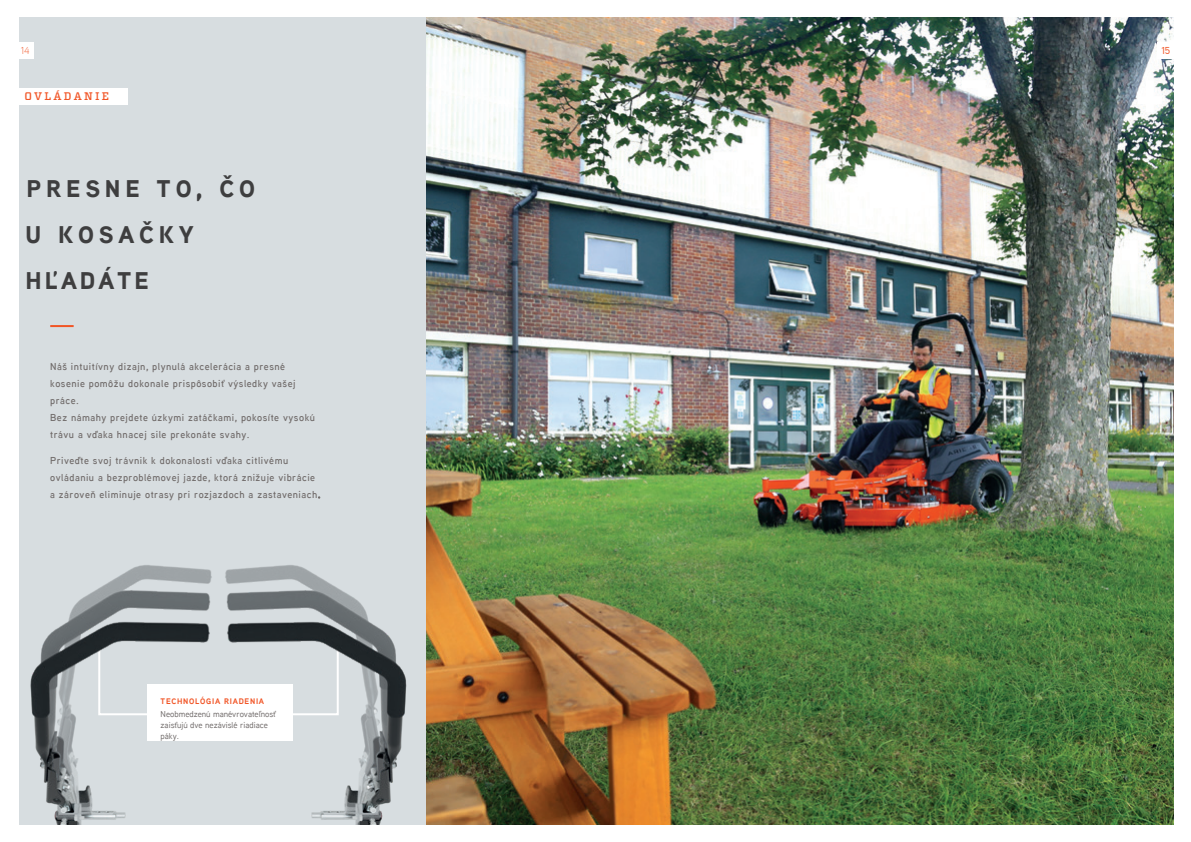
<style>
.page{position:relative;width:1191px;height:842px;background:#fff}
.page>*{position:absolute;margin:0;border:0;box-sizing:border-box;transform-origin:0 0}
.t1{font:900 24px/46px "Aaux Next";letter-spacing:.2em;color:#3e3e3f}
.t2{font:500 11px "Vitesse";letter-spacing:.2em;color:#f15425}
.Body{font:600 10px/17px "Aaux Next";letter-spacing:.05em;color:#716c6b}
.t3{font:300 10px "Aaux Next";color:#f15425}
.t4{font:500 10px "Aaux Next";color:#f15425}
.Product_F_B_Body{font:500 8.5px/11px "Aaux Next";color:#716c6b}
.Product_F_B_Body-2{font:700 8px "Aaux Next";letter-spacing:.09em;color:#f15425}
</style>
<div class="page">
<div style="left:20px;top:17px;width:604px;height:808px;background:#d7dde0"></div>
<img style="left:427px;top:17px;width:747px;height:808px">
<hr style="left:50px;top:325px;width:24px;height:2px;background:#f15425">
<div style="left:0;top:88px;width:128px;height:17px;background:#fff"></div>
<img style="left:19px;top:518px;width:408px;height:307px">
<div style="left:1157px;top:43px;width:17px;height:16px;background:#fff"></div>
<div style="left:17px;top:43px;width:16px;height:16px;background:#fff"></div>
<p class="t3" style="left:21px;top:44px;width:10px">14</p>
<p class="t4" style="left:1161px;top:44px;width:10px">15</p>
<p class="t2" style="left:24px;top:89px;width:86px">OVLÁDANIE</p>
<p class="t1" style="left:26px;top:165px;width:231px">PRESNE TO, ČO<br>U KOSAČKY<br>HĽADÁTE</p>
<p class="Body" style="left:50px;top:358px;width:266px">Náš intuitívny dizajn, plynulá akcelerácia a presné kosenie pomôžu dokonale prispôsobiť výsledky vašej práce.<br>Bez námahy prejdete úzkymi zatáčkami, pokosíte vysokú trávu a vďaka hnacej sile prekonáte svahy.</p>
<p class="Body" style="left:50px;top:452px;width:272px">Priveďte svoj trávnik k dokonalosti vďaka citlivému ovládaniu a bezproblémovej jazde, ktorá znižuje vibrácie a zároveň eliminuje otrasy pri rozjazdoch a zastaveniach.</p>
<p class="Product_F_B_Body-2" style="left:161px;top:695px;width:105px">TECHNOLÓGIA RIADENIA</p>
<p class="Product_F_B_Body" style="left:161px;top:708px;width:117px">Neobmedzenú manévrovateľnosť zaisťujú dve nezávislé riadiace páky.</p>
</div>
